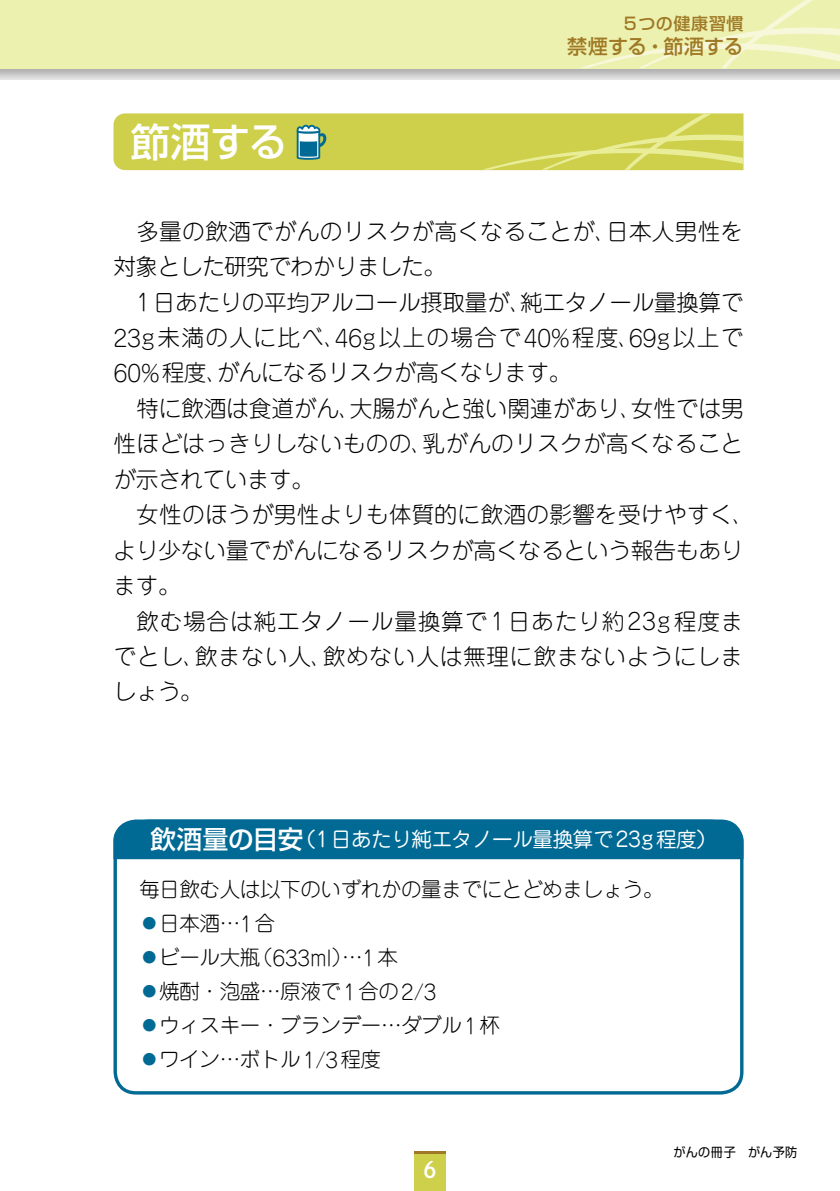
<style>
.page{position:relative;width:840px;height:1191px;background:#fff}
.page>*{position:absolute;margin:0;border:0;box-sizing:border-box;transform-origin:0 0}
.t1{font:500 39.6px "Shin Go Pro";color:#fff}
.t2{font:300 22.6px/35.4px "Jun 101 Pro";letter-spacing:.01em;color:#000;text-align:justify}
.t3{font:300 22.6px/35.4px "Jun 101 Pro";letter-spacing:-.01em;color:#000}
.t4{font:22px "Shuei Go Gin Std B";color:#fff}
.t5{font:300 20.6px/34px "Jun 101 Pro";letter-spacing:-.02em;color:#000}
.t6{font:20.6px "Jun 201 Pro";letter-spacing:-.02em;color:#fff}
.t7{font:500 20px "Shin Go Pro";letter-spacing:.01em;color:#9f7925}
.t8{font:500 17px "Shin Go Pro";letter-spacing:.04em;color:#9f7925}
.t9{font:12.8px "Shin Go Pro";letter-spacing:.04em;color:#000;scale:.95 1}
.s1{font-family:"Shin Go Pro";font-weight:500;font-size:25.6px}
.s2{color:#006a94}
</style>
<div class="page">
<div style="left:414px;top:1151px;width:31px;height:40px;background:#ced04b"></div>
<hr style="left:414px;top:1151px;width:31px;height:3px;background:#9f7925">
<svg style="left:0;top:68px;width:839px;height:11px;background:#cbcbc5"></svg>
<div style="left:0;top:0;width:839px;height:68px;background:#edf1b0"></div>
<svg style="left:581px;top:0;width:258px;height:68px"></svg>
<div style="left:113px;top:819px;width:630px;height:275px;border:3px solid #006a94;border-radius:21px"></div>
<div style="left:113px;top:819px;width:631px;height:41px;background:#006a94"></div>
<svg style="left:113px;top:113px;width:630px;height:57px;background:#cdd054"></svg>
<h1 class="t1" style="left:130px;top:109px;width:159px">節酒する</h1>
<p class="t8" style="left:623px;top:10px;width:121px">5つの健康習慣</p>
<p class="t7" style="left:567px;top:30px;width:178px">禁煙する・節酒する</p>
<p class="t2" style="left:113px;top:211px;width:631px;text-indent:23px">多量の飲酒でがんのリスクが高くなることが、日本人男性を対象とした研究でわかりました。</p>
<p class="t2" style="left:113px;top:282px;width:631px;text-indent:23px">1日あたりの平均アルコール摂取量が、純エタノール量換算で23g未満の人に比べ、46g以上の場合で40%程度、69g以上で60%程度、がんになるリスクが高くなります。</p>
<p class="t2" style="left:113px;top:388px;width:631px;text-indent:23px">特に飲酒は食道がん、大腸がんと強い関連があり、女性では男性ほどはっきりしないものの、乳がんのリスクが高くなることが示されています。</p>
<p class="t3" style="left:113px;top:494px;width:642px;text-indent:23px">女性のほうが男性よりも体質的に飲酒の影響を受けやすく、より少ない量でがんになるリスクが高くなるという報告もあります。</p>
<p class="t2" style="left:113px;top:600px;width:631px;text-indent:23px">飲む場合は純エタノール量換算で1日あたり約23g程度までとし、飲まない人、飲めない人は無理に飲まないようにしましょう。</p>
<p class="t6" style="left:150px;top:823px;width:567px"><span class="s1">飲酒量の目安</span>（1日あたり純エタノール量換算で23g程度）</p>
<p class="t5" style="left:139px;top:870px;width:526px">毎日飲む人は以下のいずれかの量までにとどめましょう。<span class="s2">◦</span>日本酒…1合<br><span class="s2">◦</span>ビール大瓶（633ml）…1本<br><span class="s2">◦</span>焼酎・泡盛…原液で1合の2/3<br><span class="s2">◦</span>ウィスキー・ブランデー…ダブル1杯<br><span class="s2">◦</span>ワイン…ボトル1/3程度</p>
<p class="t4" style="left:422px;top:1154px;width:16px">6</p>
<p class="t9" style="left:673px;top:1141px;width:132px">がんの冊子　がん予防</p>
</div>
